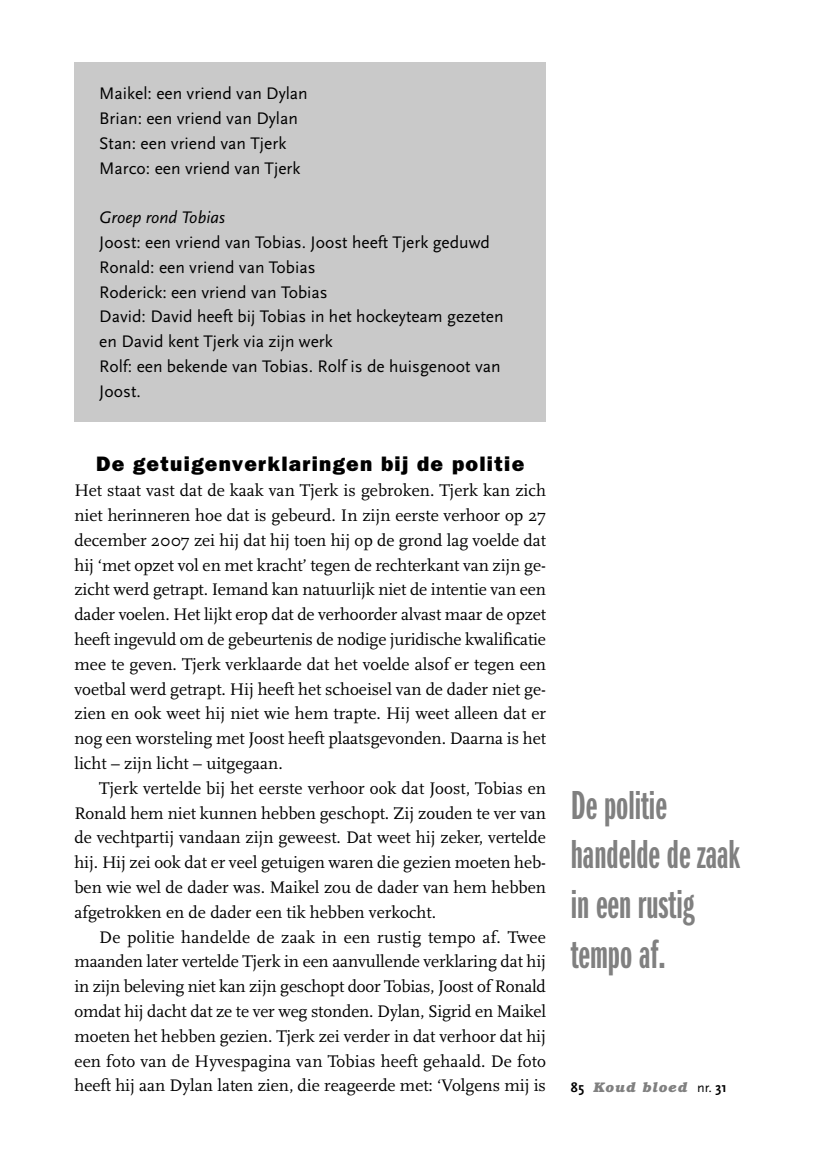
<style>
.page{position:relative;width:819px;height:1166px;background:#fff}
.page>*{position:absolute;margin:0;border:0;box-sizing:border-box;transform-origin:0 0}
.t1{font:42px/49.5px "Franklin Gothic LT Demi X Cmpr";color:#808080}
.t2{font:800 21px "Franklin Gothic LT";letter-spacing:.06em;color:#000}
.t3{font:17.5px/24.8px "Scala";color:#000;text-align:justify}
.t4{font:17.5px/24.8px "Scala Sans";color:#000}
.t5{font:italic 17.5px "Scala Sans";color:#000}
.t6{font:italic 700 14px "Bookman IT Cby BT";letter-spacing:.07em;color:#808080}
.s1{font-family:"Scala Sans";font-style:normal;color:#000}
.s2{font-family:"Scala Sans";font-weight:400;font-style:normal;color:#000}
</style>
<div class="page">
<div style="left:74px;top:62px;width:472px;height:360px;background:#c9c9c9"></div>
<p class="t4" style="left:99px;top:81px;width:210px">Maikel: een vriend van Dylan<br>Brian: een vriend van Dylan<br>Stan: een vriend van Tjerk<br>Marco: een vriend van Tjerk</p>
<p class="t5" style="left:99px;top:208px;width:127px">Groep rond Tobias</p>
<p class="t4" style="left:99px;top:230px;width:406px">Joost: een vriend van Tobias. Joost heeft Tjerk geduwd Ronald: een vriend van Tobias<br>Roderick: een vriend van Tobias<br>David: David heeft bij Tobias in het hockeyteam gezeten en David kent Tjerk via zijn werk<br>Rolf: een bekende van Tobias. Rolf is de huisgenoot van Joost.</p>
<p class="t2" style="left:96px;top:452px;width:429px">De getuigenverklaringen bij de politie</p>
<p class="t3" style="left:74px;top:478px;width:473px">Het staat vast dat de kaak van Tjerk is gebroken. Tjerk kan zich niet herinneren hoe dat is gebeurd. In zijn eerste verhoor op 27 december 2007 zei hij dat hij toen hij op de grond lag voelde dat hij ‘met opzet vol en met kracht’ tegen de rechterkant van zijn ge&shy;zicht werd getrapt. Iemand kan natuurlijk niet de intentie van een dader voelen. Het lijkt erop dat de verhoorder alvast maar de opzet heeft ingevuld om de gebeurtenis de nodige juridische kwalificatie mee te geven. Tjerk verklaarde dat het voelde alsof er tegen een voetbal werd getrapt. Hij heeft het schoeisel van de dader niet ge&shy;zien en ook weet hij niet wie hem trapte. Hij weet alleen dat er nog een worsteling met Joost heeft plaatsgevonden. Daarna is het licht – zijn licht – uitgegaan.</p>
<p class="t3" style="left:74px;top:776px;width:473px;text-indent:25px">Tjerk vertelde bij het eerste verhoor ook dat Joost, Tobias en Ronald hem niet kunnen hebben geschopt. Zij zouden te ver van de vechtpartij vandaan zijn geweest. Dat weet hij zeker, vertelde hij. Hij zei ook dat er veel getuigen waren die gezien moeten heb&shy;ben wie wel de dader was. Maikel zou de dader van hem hebben afgetrokken en de dader een tik hebben verkocht.</p>
<p class="t3" style="left:74px;top:925px;width:473px;text-indent:25px">De politie handelde de zaak in een rustig tempo af. Twee maanden later vertelde Tjerk in een aanvullende verklaring dat hij in zijn beleving niet kan zijn geschopt door Tobias, Joost of Ronald omdat hij dacht dat ze te ver weg stonden. Dylan, Sigrid en Maikel moeten het hebben gezien. Tjerk zei verder in dat verhoor dat hij een foto van de Hyvespagina van Tobias heeft gehaald. De foto heeft hij aan Dylan laten zien, die reageerde met: ‘Volgens mij is</p>
<h1 class="t1" style="left:570px;top:781px;width:171px">De politie handelde de zaak in een rustig tempo af.</h1>
<p class="t6" style="left:570px;top:1078px;width:157px"><span class="s1">85</span> Koud bloed <span class="s2">nr.</span> <span class="s1">31</span></p>
</div>
